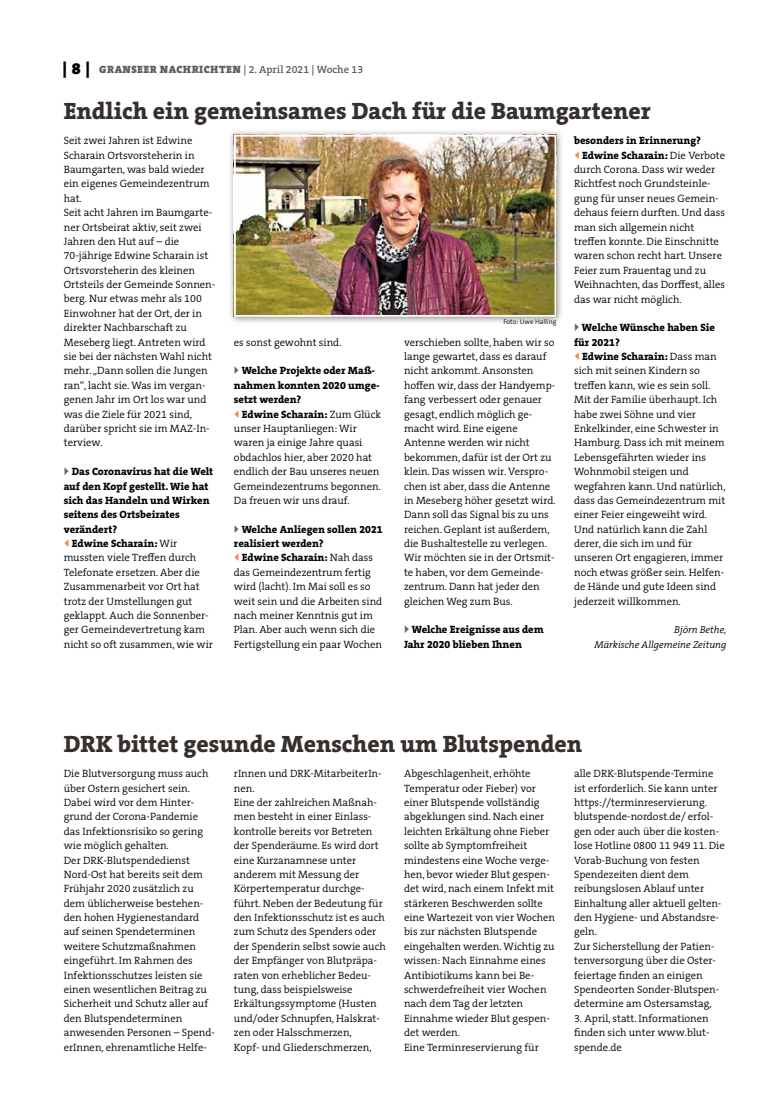
<style>
.page{position:relative;width:762px;height:1117px;background:#fff}
.page>*{position:absolute;margin:0;border:0;box-sizing:border-box;transform-origin:0 0}
.t1{font:800 23.75px "The Serif B W8";color:#36302d}
.t2{font:300 10.62px/14.4px "The Serif B W4";color:#000}
.t3{font:800 10.62px/14.4px "The Serif B W8";color:#000}
.t4{font:600 10.62px "The Serif B W6";color:#615c58}
.t5{font:italic 300 10px/14.4px "The Serif B W4";color:#000;text-align:right}
.t6{font:300 6.88px "The Sans B W4";color:#000}
.s1{font-family:"The Serif B W9";font-weight:900;font-size:16.25px;color:#000}
.s2{font-family:"The Serif B W9";font-weight:900}
.s3{font-family:"The Serif B W4";font-weight:300}
</style>
<div class="page">
<div style="left:228px;top:129px;width:336px;height:196px;background:#000;opacity:.45"></div>
<img style="left:237px;top:138px;width:316px;height:176px">
<div style="left:234px;top:135px;width:322px;height:182px;border:2px solid #fff"></div>
<p class="t4" style="left:63px;top:63px;width:302px"><span class="s1">| 8 |</span> <span class="s2">GRANSEER NACHRICHTEN</span> | 2. April 2021 | Woche 13</p>
<h1 class="t1" style="left:64px;top:95px;width:588px">Endlich ein gemeinsames Dach für die Baumgartener</h1>
<p class="t2" style="left:64px;top:133px;width:153px">Seit zwei Jahren ist Edwine<br>Scharain Ortsvorsteherin in<br>Baumgarten, was bald wieder ein eigenes Gemeindezentrum hat.<br>Seit acht Jahren im Baumgarte&shy;ner Ortsbeirat aktiv, seit zwei<br>Jahren den Hut auf – die<br>70-jährige Edwine Scharain ist<br>Ortsvorsteherin des kleinen<br>Ortsteils der Gemeinde Sonnen&shy;berg. Nur etwas mehr als 100<br>Einwohner hat der Ort, der in direkter Nachbarschaft zu<br>Meseberg liegt. Antreten wird sie bei der nächsten Wahl nicht mehr. „Dann sollen die Jungen ran“, lacht sie. Was im vergan&shy;genen Jahr im Ort los war und was die Ziele für 2021 sind, darüber spricht sie im MAZ-In&shy;terview.</p>
<p class="t3" style="left:72px;top:464px;width:143px">Das Coronavirus hat die Welt</p>
<p class="t3" style="left:64px;top:478px;width:146px">auf den Kopf gestellt. Wie hat</p>
<p class="t3" style="left:64px;top:493px;width:147px">sich das Handeln und Wirken</p>
<p class="t3" style="left:64px;top:507px;width:117px">seitens des Ortsbeirates</p>
<p class="t3" style="left:64px;top:521px;width:55px">verändert?</p>
<p class="t3" style="left:72px;top:536px;width:107px">Edwine Scharain: <span class="s3">Wir</span></p>
<p class="t2" style="left:64px;top:550px;width:151px">mussten viele Treffen durch<br>Telefonate ersetzen. Aber die<br>Zusammenarbeit vor Ort hat trotz der Umstellungen gut geklappt. Auch die Sonnenber&shy;ger Gemeindevertretung kam nicht so oft zusammen, wie wir</p>
<p class="t3" style="left:582px;top:133px;width:145px;text-indent:-8px">besonders in Erinnerung?<br>Edwine Scharain: <span class="s3">Die Verbote</span></p>
<p class="t2" style="left:574px;top:162px;width:152px">durch Corona. Dass wir weder<br>Richtfest noch Grundsteinle&shy;gung für unser neues Gemein&shy;dehaus feiern durften. Und dass man sich allgemein nicht treffen konnte. Die Einschnitte waren schon recht hart. Unsere<br>Feier zum Frauentag und zu<br>Weihnachten, das Dorffest, alles das war nicht möglich.</p>
<p class="t3" style="left:574px;top:320px;width:142px;text-indent:8px">Welche Wünsche haben Sie für 2021?</p>
<p class="t3" style="left:582px;top:349px;width:136px">Edwine Scharain: <span class="s3">Dass man</span></p>
<p class="t2" style="left:574px;top:363px;width:153px">sich mit seinen Kindern so treffen kann, wie es sein soll.<br>Mit der Familie überhaupt. Ich habe zwei Söhne und vier<br>Enkelkinder, eine Schwester in<br>Hamburg. Dass ich mit meinem<br>Lebensgefährten wieder ins<br>Wohnmobil steigen und wegfahren kann. Und natürlich, dass das Gemeindezentrum mit einer Feier eingeweiht wird.<br>Und natürlich kann die Zahl derer, die sich im und für unseren Ort engagieren, immer noch etwas größer sein. Helfen&shy;de Hände und gute Ideen sind jederzeit willkommen.</p>
<p class="t5" style="left:594px;top:622px;width:133px">Björn Bethe,<br>Märkische Allgemeine Zeitung</p>
<p class="t6" style="left:503px;top:317px;width:55px">Foto: Uwe Halling</p>
<p class="t2" style="left:234px;top:335px;width:109px">es sonst gewohnt sind.</p>
<p class="t3" style="left:234px;top:363px;width:147px;text-indent:8px">Welche Projekte oder Maß&shy;nahmen konnten 2020 umge&shy;setzt werden?</p>
<p class="t3" style="left:242px;top:406px;width:141px">Edwine Scharain: <span class="s3">Zum Glück</span></p>
<p class="t2" style="left:234px;top:421px;width:149px">unser Hauptanliegen: Wir waren ja einige Jahre quasi obdachlos hier, aber 2020 hat endlich der Bau unseres neuen<br>Gemeindezentrums begonnen.<br>Da freuen wir uns drauf.</p>
<p class="t3" style="left:234px;top:521px;width:150px;text-indent:8px">Welche Anliegen sollen 2021 realisiert werden?</p>
<p class="t3" style="left:242px;top:550px;width:133px">Edwine Scharain: <span class="s3">Nah dass</span></p>
<p class="t2" style="left:234px;top:565px;width:150px">das Gemeindezentrum fertig wird (lacht). Im Mai soll es so weit sein und die Arbeiten sind nach meiner Kenntnis gut im<br>Plan. Aber auch wenn sich die<br>Fertigstellung ein paar Wochen</p>
<p class="t2" style="left:404px;top:335px;width:153px">verschieben sollte, haben wir so lange gewartet, dass es darauf nicht ankommt. Ansonsten hoffen wir, dass der Handyemp&shy;fang verbessert oder genauer gesagt, endlich möglich ge&shy;macht wird. Eine eigene<br>Antenne werden wir nicht bekommen, dafür ist der Ort zu klein. Das wissen wir. Verspro&shy;chen ist aber, dass die Antenne in Meseberg höher gesetzt wird.<br>Dann soll das Signal bis zu uns reichen. Geplant ist außerdem, die Bushaltestelle zu verlegen.<br>Wir möchten sie in der Ortsmit&shy;te haben, vor dem Gemeinde&shy;zentrum. Dann hat jeder den gleichen Weg zum Bus.</p>
<p class="t3" style="left:404px;top:622px;width:141px;text-indent:8px">Welche Ereignisse aus dem<br>Jahr 2020 blieben Ihnen</p>
<h1 class="t1" style="left:64px;top:727px;width:520px">DRK bittet gesunde Menschen um Blutspenden</h1>
<p class="t2" style="left:64px;top:766px;width:153px">Die Blutversorgung muss auch über Ostern gesichert sein.<br>Dabei wird vor dem Hinter&shy;grund der Corona-Pandemie das Infektionsrisiko so gering wie möglich gehalten.<br>Der DRK-Blutspendedienst<br>Nord-Ost hat bereits seit dem<br>Frühjahr 2020 zusätzlich zu dem üblicherweise bestehen&shy;den hohen Hygienestandard auf seinen Spendeterminen weitere Schutzmaßnahmen eingeführt. Im Rahmen des<br>Infektionsschutzes leisten sie einen wesentlichen Beitrag zu<br>Sicherheit und Schutz aller auf den Blutspendeterminen anwesenden Personen – Spend&shy;erInnen, ehrenamtliche Helfe-</p>
<p class="t2" style="left:234px;top:766px;width:153px">rInnen und DRK-MitarbeiterIn&shy;nen.<br>Eine der zahlreichen Maßnah&shy;men besteht in einer Einlass&shy;kontrolle bereits vor Betreten der Spenderäume. Es wird dort eine Kurzanamnese unter anderem mit Messung der<br>Körpertemperatur durchge&shy;führt. Neben der Bedeutung für den Infektionsschutz ist es auch zum Schutz des Spenders oder der Spenderin selbst sowie auch der Empfänger von Blutpräpa&shy;raten von erheblicher Bedeu&shy;tung, dass beispielsweise<br>Erkältungssymptome (Husten und/oder Schnupfen, Halskrat&shy;zen oder Halsschmerzen,<br>Kopf- und Gliederschmerzen,</p>
<p class="t2" style="left:404px;top:766px;width:153px">Abgeschlagenheit, erhöhte<br>Temperatur oder Fieber) vor einer Blutspende vollständig abgeklungen sind. Nach einer leichten Erkältung ohne Fieber sollte ab Symptomfreiheit mindestens eine Woche verge&shy;hen, bevor wieder Blut gespen&shy;det wird, nach einem Infekt mit stärkeren Beschwerden sollte eine Wartezeit von vier Wochen bis zur nächsten Blutspende eingehalten werden. Wichtig zu wissen: Nach Einnahme eines<br>Antibiotikums kann bei Be&shy;schwerdefreiheit vier Wochen nach dem Tag der letzten<br>Einnahme wieder Blut gespen&shy;det werden.<br>Eine Terminreservierung für</p>
<p class="t2" style="left:574px;top:766px;width:152px">alle DRK-Blutspende-Termine ist erforderlich. Sie kann unter https://terminreservierung. blutspende-nordost.de/ erfol&shy;gen oder auch über die kosten&shy;lose Hotline 0800 11 949 11. Die<br>Vorab-Buchung von festen<br>Spendezeiten dient dem reibungslosen Ablauf unter<br>Einhaltung aller aktuell gelten&shy;den Hygiene- und Abstandsre&shy;geln.<br>Zur Sicherstellung der Patien&shy;tenversorgung über die Oster&shy;feiertage finden an einigen<br>Spendeorten Sonder-Blutspen&shy;determine am Ostersamstag,</p>
<p class="t2" style="left:574px;top:1010px;width:137px;text-align:justify">3. April, statt. Informationen finden sich unter www.blut&shy;spende.de</p>
</div>
